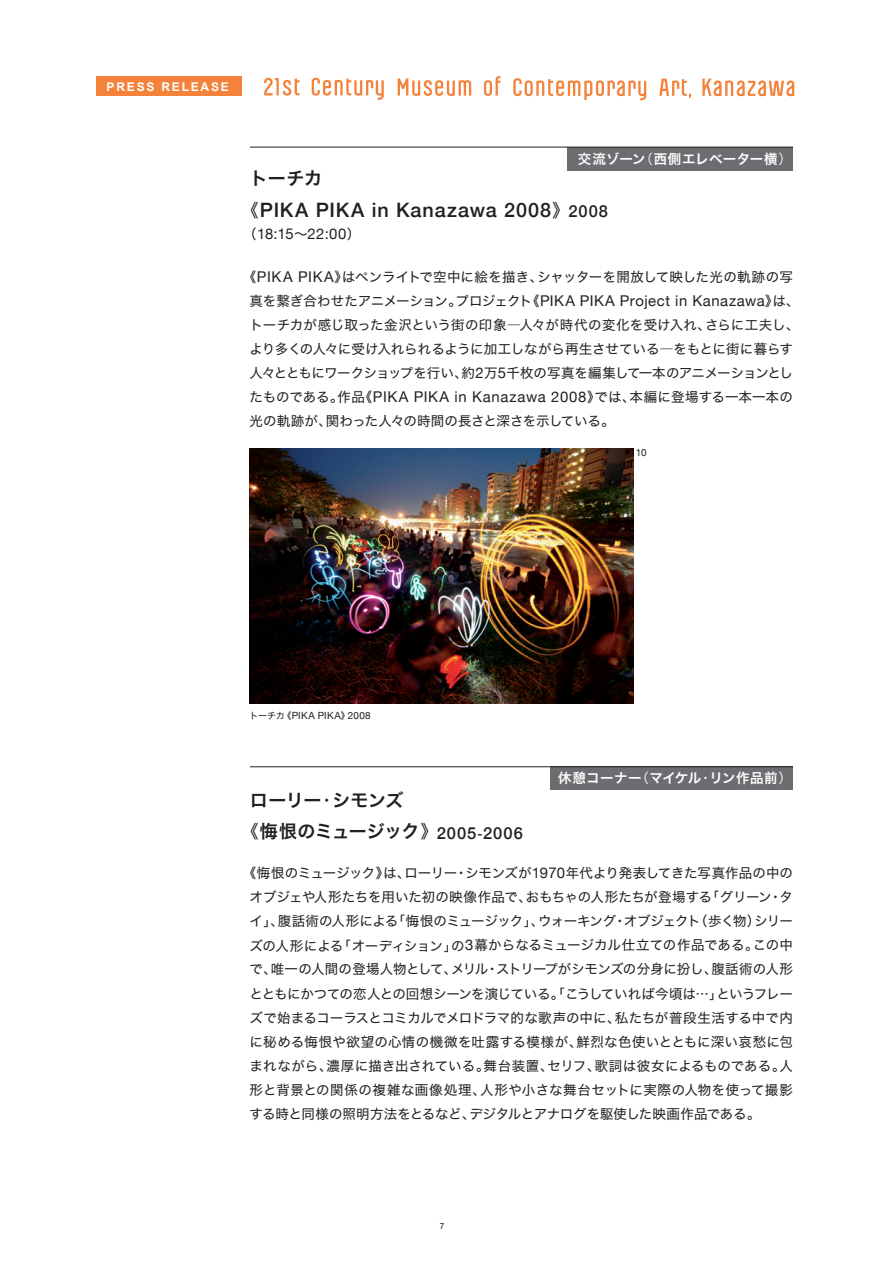
<style>
.page{position:relative;width:893px;height:1263px;background:#fff}
.page>*{position:absolute;margin:0;border:0;box-sizing:border-box;transform-origin:0 0}
.t1{font:500 19.8px "Helvetica Neue";letter-spacing:.045em;color:#231f20}
.t2{font:18px/31.5px "Hira Kaku Pro W6";letter-spacing:-.02em;color:#231f20}
.t3{font:14.85px "Helvetica Neue";letter-spacing:.005em;color:#231f20}
.t4{font:13.5px/24px "Hira Kaku Std W4";letter-spacing:-.01em;color:#231f20;text-align:justify}
.t5{font:13.5px "Hira Kaku Pro W6";letter-spacing:.03em;color:#fff}
.t6{font:700 12px "Arial";letter-spacing:.15em;color:#fff}
.t7{font:9.9px "Helvetica Neue";letter-spacing:.02em;color:#231f20}
.t8{font:8.25px "Arial";color:#231f20}
.s1{font-family:"Hira Kaku Pro W3"}
.s2{font-family:"Hira Kaku Pro W3";font-weight:400;font-size:18px}
.s3{font-size:16.5px}
.s4{font-family:"Hira Kaku Std W4";font-size:13.5px}
.s5{font-family:"Helvetica Neue";font-size:14.85px}
.s6{font-family:"Hira Kaku Std W4";font-size:9px}
.s7{font-family:"Helvetica Neue";font-weight:500;font-size:16.5px}
.s8{font-family:"Helvetica";font-size:15px}
</style>
<div class="page">
<div style="left:568px;top:147px;width:225px;height:23px;background:#6c6d70"></div>
<svg style="left:312px;top:78px;width:72px;height:22px"></svg>
<svg style="left:264px;top:78px;width:36px;height:18px"></svg>
<svg style="left:484px;top:76px;width:16px;height:20px"></svg>
<svg style="left:398px;top:78px;width:73px;height:18px"></svg>
<svg style="left:659px;top:79px;width:32px;height:19px"></svg>
<svg style="left:513px;top:78px;width:133px;height:22px"></svg>
<svg style="left:702px;top:79px;width:92px;height:17px"></svg>
<div style="left:96px;top:77px;width:146px;height:19px;background:#f4823b"></div>
<hr style="left:250px;top:147px;width:543px;height:1px;background:#231f20">
<div style="left:550px;top:767px;width:243px;height:23px;background:#6c6d70"></div>
<hr style="left:250px;top:766px;width:543px;height:1px;background:#231f20">
<img style="left:250px;top:448px;width:383px;height:255px">
<p class="t6" style="left:107px;top:80px;width:124px">PRESS RELEASE</p>
<p class="t5" style="left:578px;top:146px;width:216px">交流ゾーン<span class="s1">（</span>西側エレベーター横<span class="s1">）</span></p>
<h2 class="t2" style="left:250px;top:162px;width:74px">トーチカ</h2>
<h1 class="t1" style="left:241px;top:194px;width:369px"><span class="s2">《</span>PIKA PIKA in Kanazawa 2008<span class="s2">》</span><span class="s3">2008</span></h1>
<p class="t3" style="left:243px;top:223px;width:119px"><span class="s4">（</span>18:15<span class="s4">～</span>22:00<span class="s4">）</span></p>
<p class="t4" style="left:250px;top:265px;width:552px;text-align:left;text-indent:-7px">《<span class="s5">PIKA PIKA</span>》はペンライトで空中に絵を描き、シャッターを開放して映した光の軌跡の写真を繋ぎ合わせたアニメーション。プロジェクト《<span class="s5">PIKA PIKA Project in Kanazawa</span>》は、トーチカが感じ取った金沢という街の印象―人々が時代の変化を受け入れ、さらに工夫し、より多くの人々に受け入れられるように加工しながら再生させている―をもとに街に暮らす人々とともにワークショップを行い、約<span class="s5">2</span>万<span class="s5">5</span>千枚の写真を編集して一本のアニメーションとしたものである。作品《<span class="s5">PIKA PIKA in Kanazawa 2008</span>》では、本編に登場する一本一本の光の軌跡が、関わった人々の時間の長さと深さを示している。</p>
<p class="t7" style="left:636px;top:445px;width:12px">10</p>
<p class="t7" style="left:250px;top:708px;width:123px"><span class="s6">トーチカ《</span>PIKA PIKA<span class="s6">》</span>2008</p>
<h2 class="t2" style="left:241px;top:784px;width:283px;text-indent:9px">ローリー<span class="s1">・</span>シモンズ<br><span class="s1">《</span>悔恨のミュージック<span class="s1">》</span><span class="s7">2005</span><span class="s8">-</span><span class="s7">2006</span></h2>
<p class="t5" style="left:558px;top:766px;width:235px">休憩コーナー<span class="s1">（</span>マイケル<span class="s1">・</span>リン作品前<span class="s1">）</span></p>
<p class="t4" style="left:250px;top:861px;width:545px;text-indent:-7px">《悔恨のミュージック》は、ローリー・シモンズが<span class="s5">1970</span>年代より発表してきた写真作品の中のオブジェや人形たちを用いた初の映像作品で、おもちゃの人形たちが登場する「グリーン・タイ」、腹話術の人形による「悔恨のミュージック」、ウォーキング・オブジェクト（歩く物）シリーズの人形による「オーディション」の<span class="s5">3</span>幕からなるミュージカル仕立ての作品である。この中で、唯一の人間の登場人物として、メリル・ストリープがシモンズの分身に扮し、腹話術の人形とともにかつての恋人との回想シーンを演じている。「こうしていれば今頃は…」というフレーズで始まるコーラスとコミカルでメロドラマ的な歌声の中に、私たちが普段生活する中で内に秘める悔恨や欲望の心情の機微を吐露する模様が、鮮烈な色使いとともに深い哀愁に包まれながら、濃厚に描き出されている。舞台装置、セリフ、歌詞は彼女によるものである。人形と背景との関係の複雑な画像処理、人形や小さな舞台セットに実際の人物を使って撮影する時と同様の照明方法をとるなど、デジタルとアナログを駆使した映画作品である。</p>
<p class="t8" style="left:440px;top:1221px;width:6px">7</p>
</div>
